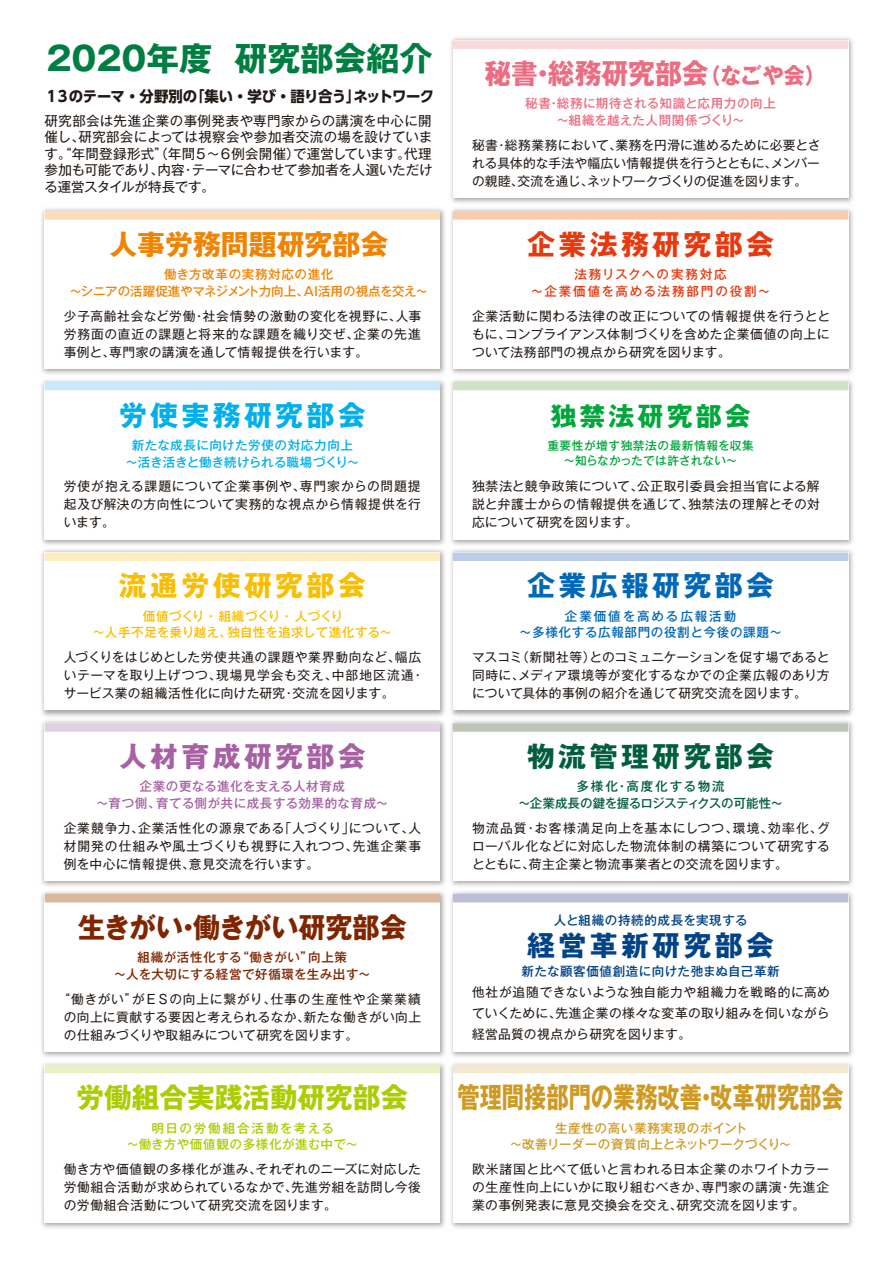
<style>
.page{position:relative;width:893px;height:1263px;background:#fff}
.page>*{position:absolute;margin:0;border:0;box-sizing:border-box;transform-origin:0 0}
.t1{font:700 33px "Gothic MB101 Pro";color:#007e41}
.t2{font:700 28.5px "Gothic MB101 Pro";color:#cf9a23;scale:.78 1}
.t3{font:700 27.9px "Gothic MB101 Pro";color:#ec6d81;scale:.96 1}
.t4{font:700 27.9px "Gothic MB101 Pro";color:#7f2500}
.t5{font:700 27.9px "Gothic MB101 Pro";color:#abcd03}
.t6{font:700 27.9px "Gothic MB101 Pro";color:#f08300}
.t7{font:700 27.9px "Gothic MB101 Pro";letter-spacing:.12em;color:#fabe00}
.t8{font:700 27.9px "Gothic MB101 Pro";letter-spacing:.12em;color:#a660a3}
.t9{font:700 27.9px "Gothic MB101 Pro";letter-spacing:.12em;color:#00afec}
.t10{font:700 27.9px "Gothic MB101 Pro";letter-spacing:.12em;color:#0068b7}
.t11{font:700 27.9px "Gothic MB101 Pro";letter-spacing:.12em;color:#e8380d}
.t12{font:700 27.9px "Gothic MB101 Pro";letter-spacing:.12em;color:#005e3c}
.t13{font:700 27.9px "Gothic MB101 Pro";letter-spacing:.12em;color:#004386}
.t14{font:700 25.95px "Gothic MB101 Pro";letter-spacing:.12em;color:#00a73b}
.t15{font:700 15px "UD Shin Go Pro";letter-spacing:-.04em;color:#221815;scale:.96 1}
.t16{font:13.5px/16.5px "Gothic MB101 Pro";letter-spacing:-.01em;color:#221815;text-align:justify}
.t17{font:12.75px/18px "Gothic MB101 Pro";letter-spacing:.03em;color:#221815;text-align:justify}
.t18{font:500 12.6px/16.8px "Gothic MB101 Pro";color:#f08300;text-align:center}
.t19{font:500 12.6px/16.8px "Gothic MB101 Pro";letter-spacing:.01em;color:#fabe00;text-align:center}
.t20{font:500 12.6px/16.8px "Gothic MB101 Pro";letter-spacing:.04em;color:#a660a3;text-align:center}
.t21{font:500 12.6px/16.8px "Gothic MB101 Pro";letter-spacing:.045em;color:#cf9a23;text-align:center}
.t22{font:500 12.6px/16.8px "Gothic MB101 Pro";letter-spacing:.04em;color:#7f2500;text-align:center}
.t23{font:500 12.6px/16.8px "Gothic MB101 Pro";letter-spacing:.025em;color:#00afec;text-align:center}
.t24{font:500 12.6px/16.8px "Gothic MB101 Pro";letter-spacing:.045em;color:#ec6d81;text-align:center}
.t25{font:500 12.6px "Gothic MB101 Pro";letter-spacing:.045em;color:#004386}
.t26{font:500 12.6px/16.8px "Gothic MB101 Pro";color:#005e3c;text-align:center}
.t27{font:500 12.6px/16.8px "Gothic MB101 Pro";letter-spacing:.05em;color:#0068b7;text-align:center}
.t28{font:500 12.6px/16.8px "Gothic MB101 Pro";letter-spacing:.05em;color:#abcd03;text-align:center}
.t29{font:500 12.6px/16.8px "Gothic MB101 Pro";letter-spacing:.15em;color:#e8380d;text-align:center}
.t30{font:500 11.7px/15.6px "Gothic MB101 Pro";letter-spacing:.04em;color:#00a73b;text-align:center}
.s1{font-size:22.35px}
</style>
<div class="page">
<img style="left:451px;top:37px;width:402px;height:337px">
<div style="left:453px;top:40px;width:395px;height:158px;background:#fff"></div>
<div style="left:453px;top:211px;width:395px;height:158px;background:#fff"></div>
<img style="left:451px;top:380px;width:402px;height:165px">
<div style="left:453px;top:382px;width:395px;height:158px;background:#fff"></div>
<img style="left:451px;top:549px;width:402px;height:168px">
<div style="left:453px;top:552px;width:395px;height:158px;background:#fff"></div>
<img style="left:451px;top:720px;width:402px;height:166px">
<div style="left:453px;top:723px;width:395px;height:158px;background:#fff"></div>
<img style="left:451px;top:891px;width:402px;height:166px">
<div style="left:453px;top:894px;width:395px;height:158px;background:#fff"></div>
<img style="left:451px;top:1063px;width:402px;height:165px">
<div style="left:453px;top:1065px;width:395px;height:157px;background:#fff"></div>
<img style="left:41px;top:208px;width:404px;height:166px">
<div style="left:45px;top:211px;width:395px;height:158px;background:#fff"></div>
<img style="left:41px;top:380px;width:404px;height:165px">
<div style="left:45px;top:382px;width:395px;height:158px;background:#fff"></div>
<img style="left:41px;top:549px;width:404px;height:168px">
<div style="left:45px;top:552px;width:395px;height:158px;background:#fff"></div>
<img style="left:41px;top:720px;width:404px;height:166px">
<div style="left:45px;top:723px;width:395px;height:158px;background:#fff"></div>
<img style="left:41px;top:891px;width:404px;height:166px">
<div style="left:45px;top:894px;width:395px;height:158px;background:#fff"></div>
<img style="left:41px;top:1063px;width:404px;height:165px">
<div style="left:45px;top:1065px;width:395px;height:157px;background:#fff"></div>
<div style="left:45px;top:211px;width:395px;height:9px;background:#fcdcb7"></div>
<div style="left:45px;top:382px;width:395px;height:8px;background:#c9e9fa"></div>
<div style="left:45px;top:552px;width:395px;height:9px;background:#feecbf"></div>
<div style="left:45px;top:723px;width:395px;height:9px;background:#e2d1e6"></div>
<div style="left:45px;top:894px;width:395px;height:8px;background:#dbb89d"></div>
<div style="left:45px;top:1065px;width:395px;height:8px;background:#e8f0c5"></div>
<div style="left:453px;top:40px;width:395px;height:9px;background:#fad9da"></div>
<div style="left:453px;top:211px;width:395px;height:9px;background:#f9cbae"></div>
<div style="left:453px;top:382px;width:395px;height:8px;background:#cde5c3"></div>
<div style="left:453px;top:552px;width:395px;height:9px;background:#bbcce9"></div>
<div style="left:453px;top:723px;width:395px;height:9px;background:#bec5b4"></div>
<div style="left:453px;top:894px;width:395px;height:8px;background:#bcbdd6"></div>
<div style="left:453px;top:1065px;width:395px;height:8px;background:#f5e8d1"></div>
<h1 class="t1" style="left:46px;top:31px;width:388px">2020年度 研究部会紹介</h1>
<p class="t15" style="left:45px;top:84px;width:407px">１３のテーマ・分野別の「集い・学び・語り合う」ネットワーク</p>
<p class="t16" style="left:45px;top:110px;width:390px">研究部会は先進企業の事例発表や専門家からの講演を中心に開催し、研究部会によっては視察会や参加者交流の場を設けています。“年間登録形式”（年間５～６例会開催）で運営しています。代理参加も可能であり、内容・テーマに合わせて参加者を人選いただける運営スタイルが特長です。</p>
<h3 class="t6" style="left:109px;top:221px;width:281px">人事労務問題研究部会</h3>
<p class="t18" style="left:70px;top:264px;width:360px">働き方改革の実務対応の進化<br>～シニアの活躍促進やマネジメント力向上、AI活用の視点を交え～</p>
<p class="t17" style="left:64px;top:305px;width:359px">少子高齢社会など労働・社会情勢の激動の変化を視野に、人事労務面の直近の課題と将来的な課題を織り交ぜ、企業の先進事例と、専門家の講演を通して情報提供を行います。</p>
<h3 class="t9" style="left:119px;top:392px;width:248px">労使実務研究部会</h3>
<p class="t23" style="left:125px;top:435px;width:235px">新たな成長に向けた労使の対応力向上～活き活きと働き続けられる職場づくり～</p>
<p class="t17" style="left:64px;top:476px;width:359px">労使が抱える課題について企業事例や、専門家からの問題提起及び解決の方向性について実務的な視点から情報提供を行います。</p>
<h3 class="t7" style="left:119px;top:562px;width:248px">流通労使研究部会</h3>
<p class="t19" style="left:93px;top:606px;width:301px">価値づくり ・ 組織づくり ・ 人づくり<br>～人手不足を乗り越え、独自性を追求して進化する～</p>
<p class="t17" style="left:64px;top:646px;width:362px;text-align:left">人づくりをはじめとした労使共通の課題や業界動向など、幅広いテーマを取り上げつつ、現場見学会も交え、中部地区流通・サービス業の組織活性化に向けた研究・交流を図ります。</p>
<h3 class="t8" style="left:119px;top:733px;width:248px">人材育成研究部会</h3>
<p class="t20" style="left:96px;top:776px;width:294px">企業の更なる進化を支える人材育成<br>～育つ側、育てる側が共に成長する効果的な育成～</p>
<p class="t17" style="left:64px;top:817px;width:359px">企業競争力、企業活性化の源泉である「人づくり」について、人材開発の仕組みや風土づくりも視野に入れつつ、先進企業事例を中心に情報提供、意見交流を行います。</p>
<h3 class="t4" style="left:78px;top:904px;width:330px">生きがい・働きがい研究部会</h3>
<p class="t22" style="left:114px;top:947px;width:258px">組織が活性化する“働きがい”向上策<br>～人を大切にする経営で好循環を生み出す～</p>
<p class="t17" style="left:64px;top:988px;width:359px;text-indent:-6px">“働きがい”がＥＳの向上に繋がり、仕事の生産性や企業業績の向上に貢献する要因と考えられるなか、新たな働きがい向上の仕組みづくりや取組みについて研究を図ります。</p>
<h3 class="t5" style="left:77px;top:1075px;width:333px">労働組合実践活動研究部会</h3>
<p class="t28" style="left:127px;top:1118px;width:233px">明日の労働組合活動を考える<br>～働き方や価値観の多様化が進む中で～</p>
<p class="t17" style="left:64px;top:1159px;width:359px">働き方や価値観の多様化が進み、それぞれのニーズに対応した労働組合活動が求められているなかで、先進労組を訪問し今後の労働組合活動について研究交流を図ります。</p>
<h3 class="t3" style="left:484px;top:50px;width:358px">秘書・総務研究部会<span class="s1">（なごや会）</span></h3>
<p class="t24" style="left:525px;top:94px;width:252px">秘書・総務に期待される知識と応用力の向上～組織を越えた人間関係づくり～</p>
<p class="t17" style="left:472px;top:134px;width:350px">秘書・総務業務において、業務を円滑に進めるために必要とされる具体的な手法や幅広い情報提供を行うとともに、メンバーの親睦、交流を通じ、ネットワークづくりの促進を図ります。</p>
<h3 class="t11" style="left:527px;top:221px;width:248px">企業法務研究部会</h3>
<p class="t29" style="left:531px;top:264px;width:241px">法務リスクへの実務対応<br>～企業価値を高める法務部門の役割～</p>
<p class="t17" style="left:472px;top:305px;width:360px">企業活動に関わる法律の改正についての情報提供を行うとともに、コンプライアンス体制づくりを含めた企業価値の向上について法務部門の視点から研究を図ります。</p>
<h3 class="t14" style="left:550px;top:394px;width:202px">独禁法研究部会</h3>
<p class="t30" style="left:547px;top:436px;width:208px">重要性が増す独禁法の最新情報を収集～知らなかったでは許されない～</p>
<p class="t17" style="left:472px;top:476px;width:349px">独禁法と競争政策について、公正取引委員会担当官による解説と弁護士からの情報提供を通じて、独禁法の理解とその対応について研究を図ります。</p>
<h3 class="t10" style="left:527px;top:562px;width:248px">企業広報研究部会</h3>
<p class="t27" style="left:519px;top:606px;width:265px">企業価値を高める広報活動<br>～多様化する広報部門の役割と今後の課題～</p>
<p class="t17" style="left:472px;top:646px;width:359px">マスコミ（新聞社等）とのコミュニケーションを促す場であると同時に、メディア環境等が変化するなかでの企業広報のあり方について具体的事例の紹介を通じて研究交流を図ります。</p>
<h3 class="t12" style="left:527px;top:733px;width:248px">物流管理研究部会</h3>
<p class="t26" style="left:518px;top:776px;width:266px">多様化・高度化する物流<br>～企業成長の鍵を握るロジスティクスの可能性～</p>
<p class="t17" style="left:472px;top:817px;width:359px">物流品質・お客様満足向上を基本にしつつ、環境、効率化、グローバル化などに対応した物流体制の構築について研究するとともに、荷主企業と物流事業者との交流を図ります。</p>
<p class="t25" style="left:554px;top:910px;width:195px">人と組織の持続的成長を実現する</p>
<h3 class="t13" style="left:527px;top:922px;width:248px">経営革新研究部会</h3>
<p class="t25" style="left:521px;top:960px;width:260px">新たな顧客価値創造に向けた弛まぬ自己革新</p>
<p class="t17" style="left:472px;top:980px;width:360px;line-height:21px">他社が追随できないような独自能力や組織力を戦略的に高めていくために、先進企業の様々な変革の取り組みを伺いながら経営品質の視点から研究を図ります。</p>
<h2 class="t2" style="left:457px;top:1074px;width:497px">管理間接部門の業務改善・改革研究部会</h2>
<p class="t21" style="left:510px;top:1118px;width:283px">生産性の高い業務実現のポイント<br>～改善リーダーの資質向上とネットワークづくり～</p>
<p class="t17" style="left:472px;top:1159px;width:359px">欧米諸国と比べて低いと言われる日本企業のホワイトカラーの生産性向上にいかに取り組むべきか、専門家の講演・先進企業の事例発表に意見交換会を交え、研究交流を図ります。</p>
</div>
